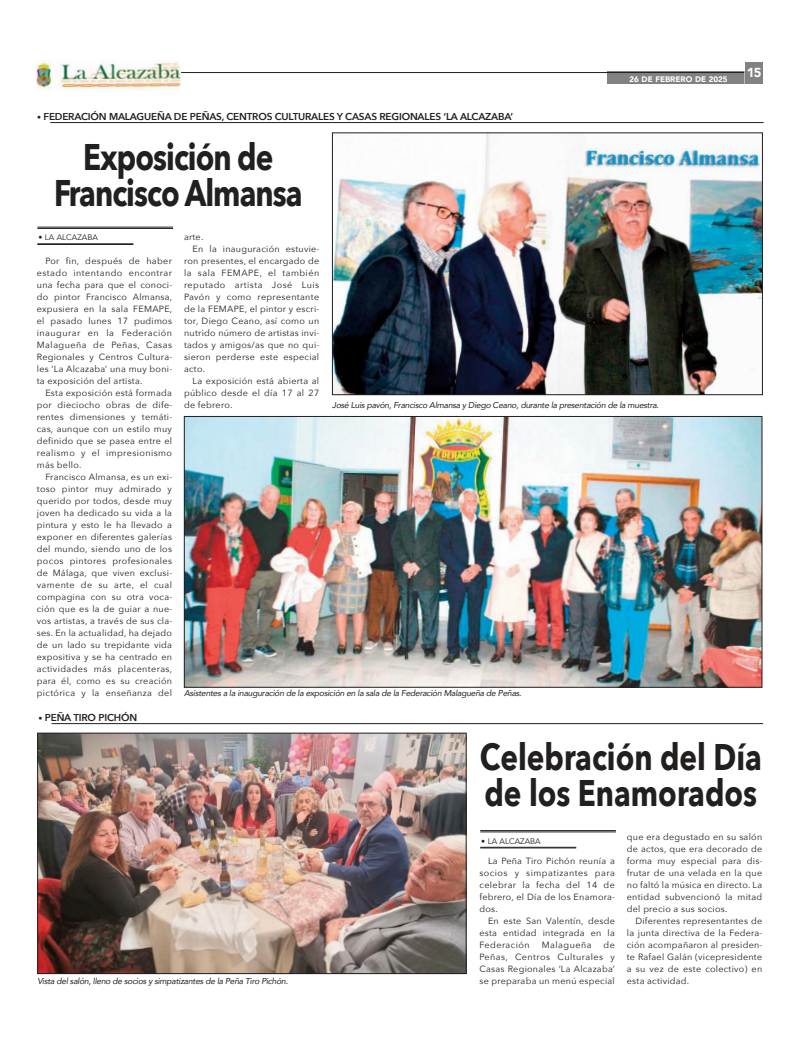
<style>
.page{position:relative;width:800px;height:1049px;background:#fff}
.page>*{position:absolute;margin:0;border:0;box-sizing:border-box;transform-origin:0 0}
.t1{font:700 37px/36px "Avenir Next";letter-spacing:-.015em;color:#221f1f;text-align:center;scale:.8 1}
.t2{font:900 13px "Avenir";color:#fff}
.t3{font:600 10px "Avenir Next";letter-spacing:-.02em;color:#221f1f}
.t4{font:9px/12px "Avenir Next";letter-spacing:.03em;color:#221f1f;text-align:justify}
.t5{font:9px "Avenir Next";letter-spacing:.05em;color:#221f1f}
.t6{font:italic 8.5px "Avenir";letter-spacing:-.03em;color:#221f1f}
.t7{font:8px "Avenir";color:#221f1f}
.t8{font:900 8px "Avenir";color:#fff}
.s1{font-family:"Avenir";font-weight:400;font-size:8px}
</style>
<div class="page">
<div style="left:607px;top:72px;width:143px;height:12px;background:#808284"></div>
<hr style="left:181px;top:72px;width:563px;height:1px;background:#221f1f">
<svg style="left:744px;top:71px;width:1px;height:13px"></svg>
<div style="left:745px;top:63px;width:18px;height:21px;background:#808284"></div>
<img style="left:37px;top:60px;width:144px;height:31px">
<hr style="left:52px;top:723px;width:711px;height:1px;background:#221f1f">
<img style="left:39px;top:735px;width:425px;height:237px">
<div style="left:37px;top:733px;width:429px;height:241px;border:1px solid #221f1f"></div>
<hr style="left:37px;top:227px;width:136px;height:1px;background:#221f1f">
<hr style="left:37px;top:228px;width:136px;height:1px;background:#221f1f">
<hr style="left:37px;top:244px;width:96px;height:1px;background:#221f1f">
<hr style="left:480px;top:830px;width:135px;height:1px;background:#221f1f">
<hr style="left:480px;top:832px;width:135px;height:1px;background:#221f1f">
<hr style="left:480px;top:847px;width:96px;height:1px;background:#221f1f">
<hr style="left:480px;top:848px;width:96px;height:1px;background:#221f1f">
<hr style="left:50px;top:122px;width:713px;height:1px;background:#221f1f">
<img style="left:186px;top:418px;width:574px;height:267px">
<div style="left:184px;top:416px;width:578px;height:271px;border:1px solid #221f1f"></div>
<img style="left:334px;top:135px;width:426px;height:258px">
<div style="left:332px;top:133px;width:430px;height:262px;border:1px solid #221f1f"></div>
<p class="t3" style="left:37px;top:111px;width:477px"><span class="s1">ï</span> FEDERACIÓN MALAGUEÑA DE PEÑAS, CENTROS CULTURALES Y CASAS REGIONALES ‘LA ALCAZABA’</p>
<h1 class="t1" style="left:54px;top:142px;width:312px">Exposición de<br>Francisco Almansa</h1>
<p class="t8" style="left:629px;top:75px;width:100px">26 DE FEBRERO DE 2025</p>
<p class="t7" style="left:38px;top:233px;width:61px">ï LA ALCAZABA</p>
<p class="t4" style="left:37px;top:256px;width:137px;text-indent:9px">Por fin, después de haber estado intentando encontrar una fecha para que el conoci&shy;do pintor Francisco Almansa, expusiera en la sala FEMAPE, el pasado lunes 17 pudimos inaugurar en la Federación Malagueña de Peñas, Casas Regionales y Centros Cultura&shy;les ‘La Alcazaba’ una muy boni&shy;ta exposición del artista.</p>
<p class="t4" style="left:37px;top:388px;width:137px;text-indent:9px">Esta exposición está formada por dieciocho obras de dife&shy;rentes dimensiones y temáti&shy;cas, aunque con un estilo muy definido que se pasea entre el realismo y el impresionismo más bello.</p>
<p class="t4" style="left:37px;top:472px;width:137px;text-indent:9px">Francisco Almansa, es un exi&shy;toso pintor muy admirado y querido por todos, desde muy joven ha dedicado su vida a la pintura y esto le ha llevado a exponer en diferentes galerías del mundo, siendo uno de los pocos pintores profesionales de Málaga, que viven exclusi&shy;vamente de su arte, el cual compagina con su otra voca&shy;ción que es la de guiar a nue&shy;vos artistas, a través de sus cla&shy;ses. En la actualidad, ha dejado de un lado su trepidante vida expositiva y se ha centrado en actividades más placenteras, para él, como es su creación pictórica y la enseñanza del</p>
<p class="t3" style="left:38px;top:712px;width:100px"><span class="s1">ï</span> PEÑA TIRO PICHÓN</p>
<p class="t4" style="left:184px;top:232px;width:21px">arte.</p>
<p class="t4" style="left:192px;top:244px;width:128px">En la inauguración estuvie-</p>
<p class="t4" style="left:184px;top:256px;width:137px">ron presentes, el encargado de</p>
<p class="t5" style="left:184px;top:269px;width:137px">la sala FEMAPE, el también</p>
<p class="t5" style="left:184px;top:281px;width:137px">reputado artista José Luis</p>
<p class="t4" style="left:184px;top:292px;width:137px">Pavón y como representante</p>
<p class="t4" style="left:184px;top:304px;width:137px">de la FEMAPE, el pintor y escri-</p>
<p class="t4" style="left:184px;top:316px;width:137px">tor, Diego Ceano, así como un</p>
<p class="t4" style="left:184px;top:328px;width:137px">nutrido número de artistas invi-</p>
<p class="t4" style="left:184px;top:340px;width:137px">tados y amigos/as que no qui-</p>
<p class="t4" style="left:184px;top:352px;width:137px">sieron perderse este especial</p>
<p class="t4" style="left:184px;top:364px;width:22px">acto.</p>
<p class="t4" style="left:192px;top:376px;width:128px">La exposición está abierta al</p>
<p class="t4" style="left:184px;top:388px;width:137px">público desde el día 17 al 27</p>
<p class="t4" style="left:184px;top:400px;width:50px">de febrero.</p>
<p class="t6" style="left:332px;top:402px;width:328px">José Luis pavón, Francisco Almansa y Diego Ceano, durante la presentación de la muestra.</p>
<p class="t6" style="left:184px;top:690px;width:339px">Asistentes a la inauguración de la exposición en la sala de la Federación Malagueña de Peñas.</p>
<h2 class="t2" style="left:746px;top:65px;width:16px">15</h2>
<p class="t6" style="left:37px;top:978px;width:252px">Vista del salón, lleno de socios y simpatizantes de la Peña Tiro Pichón.</p>
<h1 class="t1" style="left:479px;top:742px;width:354px;text-align:left">Celebración del Día de los Enamorados</h1>
<p class="t7" style="left:481px;top:836px;width:61px">ï LA ALCAZABA</p>
<p class="t4" style="left:479px;top:856px;width:137px;text-indent:9px">La Peña Tiro Pichón reunía a socios y simpatizantes para celebrar la fecha del 14 de febrero, el Día de los Enamora&shy;dos.</p>
<p class="t4" style="left:479px;top:916px;width:137px;text-indent:9px">En este San Valentín, desde esta entidad integrada en la Federación</p>
<p class="t4" style="left:479px;top:940px;width:137px;text-indent:124px">de Peñas, Centros Culturales y Casas Regionales ‘La Alcazaba’ se preparaba un menú especial</p>
<p class="t5" style="left:541px;top:941px;width:51px">Malagueña</p>
<p class="t4" style="left:626px;top:832px;width:137px">que era degustado en su salón de actos, que era decorado de forma muy especial para dis&shy;frutar de una velada en la que no faltó la música en directo. La entidad subvencionó la mitad del precio a sus socios.</p>
<p class="t4" style="left:626px;top:916px;width:137px;text-indent:9px">Diferentes representantes de la junta directiva de la Federa&shy;ción acompañaron al presiden&shy;te Rafael Galán (vicepresidente a su vez de este colectivo) en esta actividad.</p>
</div>
